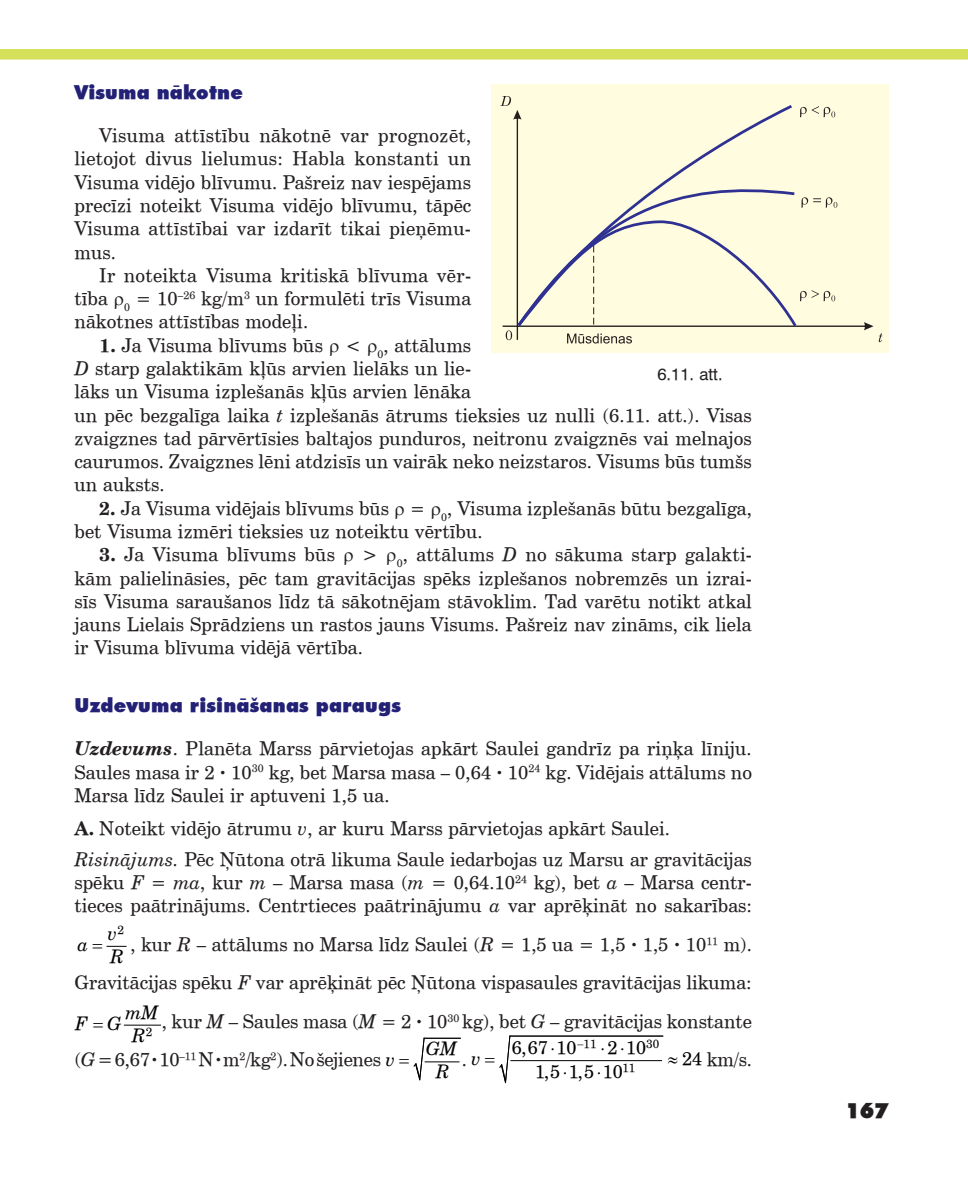
<style>
.page{position:relative;width:968px;height:1191px;background:#fff}
.page>*{position:absolute;margin:0;border:0;box-sizing:border-box;transform-origin:0 0}
.t1{font:900 21px "Futura TL";color:#231f20}
.t2{font:900 19.25px "Futura TL";color:#232176}
.t3{font:18.72px/23.3px "Century Schoolbook TL";letter-spacing:.005em;color:#231f20}
.t4{font:18.38px "Century Schoolbook TL";color:#000}
.t5{font:italic 18.38px/22.8px "Century Schoolbook TL";color:#000;text-align:center}
.t6{font:16.62px "Swiss 721 TL";color:#231f20}
.t7{font:11.9px "Century Schoolbook TL";color:#000}
.s1{font-weight:700}
.s2{font-style:italic}
.s3{font-weight:700;font-style:italic}
.s4{font-style:italic;font-size:18.38px}
.s5{font-style:italic;font-size:18.38px;color:#000}
.s6{color:#000}
.s7{font-size:18.38px;color:#000}
</style>
<div class="page">
<div style="left:0;top:49px;width:967px;height:11px;background:#d5e05b"></div>
<hr style="left:124px;top:1024px;width:36px;height:1px;background:#000">
<div style="left:491px;top:84px;width:397px;height:269px;background:#fffcdf"></div>
<svg style="left:500px;top:96px;width:382px;height:247px"></svg>
<svg style="left:106px;top:945px;width:20px;height:2px"></svg>
<svg style="left:413px;top:1037px;width:47px;height:43px"></svg>
<svg style="left:499px;top:1035px;width:163px;height:48px"></svg>
<p class="t2" style="left:74px;top:80px;width:170px">Visuma nākotne</p>
<p class="t3" style="left:74px;top:123px;width:398px;text-align:justify;text-indent:25px">Visuma attīstību nākotnē var prognozēt, lietojot divus lielumus: Habla konstanti un Visuma vidējo blīvumu. Pašreiz nav iespējams precīzi noteikt Visuma vidējo blīvumu, tāpēc Visuma attīstībai var izdarīt tikai pieņēmu&shy;mus.</p>
<p class="t3" style="left:74px;top:263px;width:398px;text-align:justify;text-indent:25px">Ir noteikta Visuma kritiskā blīvuma vēr&shy;tība <sub>0</sub> = 10<sup>–26</sup> kg/m<sup>3</sup> un formulēti trīs Visuma nākotnes attīstības modeļi.</p>
<p class="t3" style="left:74px;top:333px;width:678px;text-indent:25px"><span class="s1">1.</span> Ja Visuma blīvums būs &lt; <sub>0</sub>, attālums<br><span class="s2">D</span> starp galaktikām kļūs arvien lielāks un lie-<br>lāks un Visuma izplešanās kļūs arvien lēnāka<br>un pēc bezgalīga laika <span class="s2">t</span> izplešanās ātrums tieksies uz nulli (6.11. att.). Visas zvaigznes tad pārvērtīsies baltajos punduros, neitronu zvaigznēs vai melnajos caurumos. Zvaigznes lēni atdzisīs un vairāk neko neizstaros. Visums būs tumšs un auksts.</p>
<p class="t3" style="left:74px;top:496px;width:679px;text-indent:25px"><span class="s1">2.</span> Ja Visuma vidējais blīvums būs = <sub>0</sub>, Visuma izplešanās būtu bezgalīga, bet Visuma izmēri tieksies uz noteiktu vērtību.</p>
<p class="t3" style="left:99px;top:542px;width:237px"><span class="s1">3.</span> Ja Visuma blīvums būs</p>
<p class="t6" style="left:657px;top:364px;width:67px">6.11. att.</p>
<p class="t3" style="left:74px;top:542px;width:679px;text-align:justify;text-indent:287px">&gt; <sub>0</sub>, attālums <span class="s2">D</span> no sākuma starp galakti&shy;kām palielināsies, pēc tam gravitācijas spēks izplešanos nobremzēs un izrai&shy;sīs Visuma saraušanos līdz tā sākotnējam stāvoklim. Tad varētu notikt atkal jauns Lielais Sprādziens un rastos jauns Visums. Pašreiz nav zināms, cik liela ir Visuma blīvuma vidējā vērtība.</p>
<p class="t2" style="left:74px;top:693px;width:328px">Uzdevuma risināšanas paraugs</p>
<p class="t3" style="left:74px;top:736px;width:679px;text-align:justify"><span class="s3">Uzdevums</span>. Planēta Marss pārvietojas apkārt Saulei gandrīz pa riņķa līniju.<br>Saules masa ir 2 <span class="s1">∙</span> 10<sup>30</sup> kg, bet Marsa masa – 0,64 <span class="s1">∙</span> 10<sup>24</sup> kg. Vidējais attālums no Marsa līdz Saulei ir aptuveni 1,5 ua.</p>
<p class="t3" style="left:74px;top:813px;width:678px;line-height:30.6px"><span class="s1">A.</span> Noteikt vidējo ātrumu <span class="s2">v</span>, ar kuru Marss pārvietojas apkārt Saulei.<br><span class="s2">Risinājums.</span> Pēc Ņūtona otrā likuma Saule iedarbojas uz Marsu ar gravitācijas</p>
<p class="t3" style="left:74px;top:870px;width:679px">spēku <span class="s2">F = ma</span>, kur <span class="s2">m</span> – Marsa masa (<span class="s2">m</span> = 0,64.10<sup>24</sup> kg), bet <span class="s2">a</span> – Marsa centr&shy;tieces paātrinājums. Centrtieces paātrinājumu <span class="s2">a</span> var aprēķināt no sakarības:</p>
<p class="t7" style="left:108px;top:922px;width:17px">2<span class="s4">v</span></p>
<p class="t5" style="left:78px;top:932px;width:12px">a</p>
<p class="t5" style="left:110px;top:944px;width:15px">R</p>
<p class="t3" style="left:74px;top:924px;width:679px;line-height:38.5px;text-align:right">, kur <span class="s2">R</span> – attālums no Marsa līdz Saulei (<span class="s2">R</span> = 1,5 ua = 1,5 <span class="s1">∙</span> 1,5 <span class="s1">∙</span> 10<sup>11</sup> m).<br>Gravitācijas spēku <span class="s2">F</span> var aprēķināt pēc Ņūtona vispasaules gravitācijas likuma:</p>
<p class="t7" style="left:146px;top:1024px;width:8px">2</p>
<p class="t5" style="left:125px;top:1000px;width:35px">mM</p>
<p class="t3" style="left:74px;top:1001px;width:679px;line-height:38.5px;text-indent:87px">, kur <span class="s2">M</span> – Saules masa (<span class="s2">M</span> = 2 <span class="s1">∙</span> 10<sup>30</sup> kg), bet <span class="s2">G</span> – gravitācijas konstante (<span class="s2">G</span>=6,67<span class="s1">∙</span>10<sup>–11</sup> N<span class="s1">∙</span>m<sup>2</sup>/kg<sup>2</sup>). No šejienes <span class="s5">v</span></p>
<p class="t5" style="left:75px;top:1011px;width:48px">F G</p>
<p class="t5" style="left:132px;top:1024px;width:15px">R</p>
<p class="t7" style="left:577px;top:1036px;width:21px">−11</p>
<p class="t7" style="left:646px;top:1036px;width:15px">30</p>
<p class="t7" style="left:622px;top:1060px;width:15px">11</p>
<p class="t4" style="left:511px;top:1035px;width:66px">6,67 10</p>
<p class="t4" style="left:607px;top:1035px;width:40px">2 10</p>
<p class="t5" style="left:425px;top:1037px;width:33px">GM<br>R</p>
<p class="t3" style="left:667px;top:1047px;width:86px"><span class="s6">≈</span> <span class="s7">24</span> km/s.</p>
<p class="t3" style="left:461px;top:1047px;width:21px">. <span class="s5">v</span></p>
<p class="t4" style="left:535px;top:1059px;width:89px">1,5 1,5 10</p>
<p class="t1" style="left:845px;top:1096px;width:45px">167</p>
</div>
